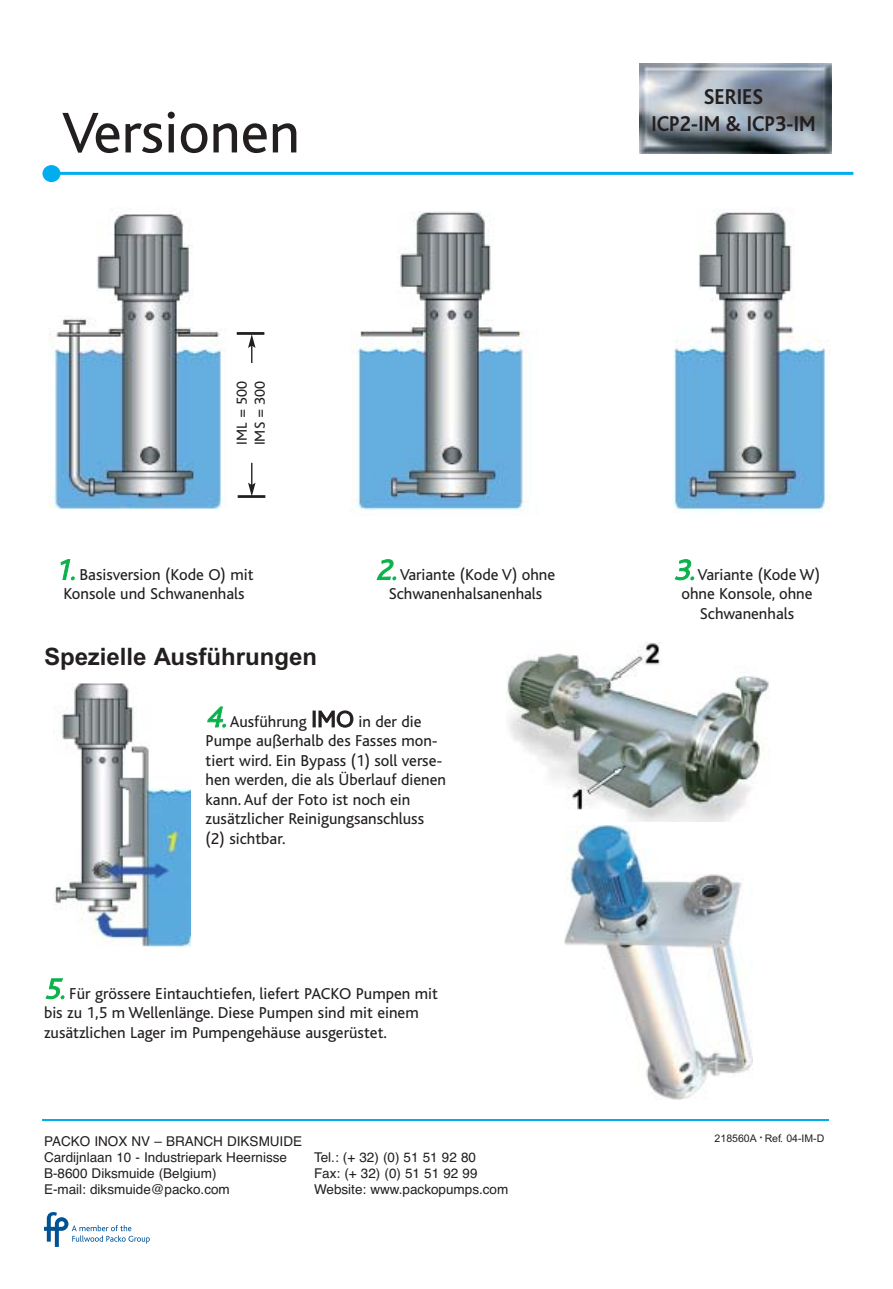
<style>
.page{position:relative;width:893px;height:1289px;background:#fff}
.page>*{position:absolute;margin:0;border:0;box-sizing:border-box;transform-origin:0 0}
.t1{font:60px "Kl Bliss";color:#231f1f}
.t2{font:700 24px "Arial";color:#231f1f}
.t3{font:700 22.5px/27px "Kl Bliss";color:#231f1f;text-align:center;scale:.95 1}
.t4{font:16.5px/19.5px "Kl Bliss";color:#231f1f;text-align:center}
.t5{font:15.15px/18px "Kl Bliss";color:#231f1f}
.t6{font:13.5px/16.2px "Helvetica";color:#231f1f}
.t7{font:10.5px "Arial";color:#231f1f}
.s1{font-style:italic;font-size:30px;color:#0ab24c}
.s2{font-style:italic;font-size:24px;color:#0ab24c}
.s3{font-size:24px}
.s4{font-size:7.5px}
</style>
<div class="page">
<hr style="left:52px;top:172px;width:801px;height:3px;background:#00adef">
<div style="left:42px;top:165px;width:18px;height:17px;background:#00adef;border-radius:50%"></div>
<img style="left:640px;top:64px;width:192px;height:89px">
<img style="left:49px;top:212px;width:174px;height:298px">
<img style="left:350px;top:211px;width:175px;height:300px">
<img style="left:673px;top:210px;width:154px;height:302px">
<hr style="left:238px;top:495px;width:27px;height:3px;background:#231f1f">
<hr style="left:237px;top:332px;width:27px;height:3px;background:#231f1f">
<hr style="left:251px;top:345px;width:1px;height:32px;background:#231f1f">
<svg style="left:248px;top:334px;width:8px;height:14px"></svg>
<svg style="left:248px;top:463px;width:8px;height:33px"></svg>
<div style="left:233px;top:364px;width:48px;height:98px;background:#fff"></div>
<img style="left:54px;top:683px;width:136px;height:264px">
<hr style="left:43px;top:1118px;width:786px;height:2px;background:#00adef">
<svg style="left:44px;top:1212px;width:106px;height:34px"></svg>
<img style="left:506px;top:642px;width:263px;height:180px">
<img style="left:564px;top:825px;width:189px;height:274px">
<h1 class="t1" style="left:62px;top:110px;width:240px">Versionen</h1>
<p class="t5" style="left:234px;top:445px;width:66px;rotate:-90deg">IML = 500<br>IMS = 300</p>
<h3 class="t3" style="left:651px;top:86px;width:174px">SERIES<br>ICP2-IM &amp; ICP3-IM</h3>
<p class="t4" style="left:54px;top:566px;width:201px"><span class="s1">1</span><span class="s2">.</span>Basisversion (Kode O) mit<br>Konsole und Schwanenhals</p>
<p class="t4" style="left:376px;top:566px;width:181px"><span class="s1">2</span><span class="s2">.</span>Variante (Kode V) ohne<br>Schwanenhalsanenhals</p>
<p class="t4" style="left:674px;top:566px;width:148px"><span class="s1">3</span><span class="s2">.</span>Variante (Kode W) ohne Konsole, ohne<br>Schwanenhals</p>
<h2 class="t2" style="left:44px;top:648px;width:275px">Spezielle Ausführungen</h2>
<p class="t4" style="left:206px;top:713px;width:242px;text-align:left"><span class="s1">4</span><span class="s2">.</span>Ausführung <span class="s3">IMO</span> in der die<br>Pumpe außerhalb des Fasses mon&shy;tiert wird. Ein Bypass (1) soll verse&shy;hen werden, die als Überlauf dienen kann. Auf der Foto ist noch ein zusätzlicher Reinigungsanschluss (2) sichtbar.</p>
<p class="t4" style="left:44px;top:984px;width:396px;text-align:left"><span class="s1">5</span><span class="s2">.</span>Für grössere Eintauchtiefen, liefert PACKO Pumpen mit bis zu 1,5 m Wellenlänge. Diese Pumpen sind mit einem zusätzlichen Lager im Pumpengehäuse ausgerüstet.</p>
<p class="t6" style="left:44px;top:1134px;width:260px">PACKO INOX NV – BRANCH DIKSMUIDE<br>Cardijnlaan 10 - Industriepark Heernisse</p>
<p class="t6" style="left:314px;top:1150px;width:164px">Tel.: (+ 32) (0) 51 51 92 80</p>
<p class="t6" style="left:44px;top:1166px;width:174px">B-8600 Diksmuide (Belgium)</p>
<p class="t6" style="left:314px;top:1166px;width:165px">Fax: (+ 32) (0) 51 51 92 99</p>
<p class="t6" style="left:44px;top:1182px;width:187px">E-mail: diksmuide@packo.com</p>
<p class="t6" style="left:314px;top:1182px;width:196px">Website: www.packopumps.com</p>
<p class="t7" style="left:715px;top:1134px;width:111px">218560A <span class="s4">•</span> Ref. 04-IM-D</p>
</div>
